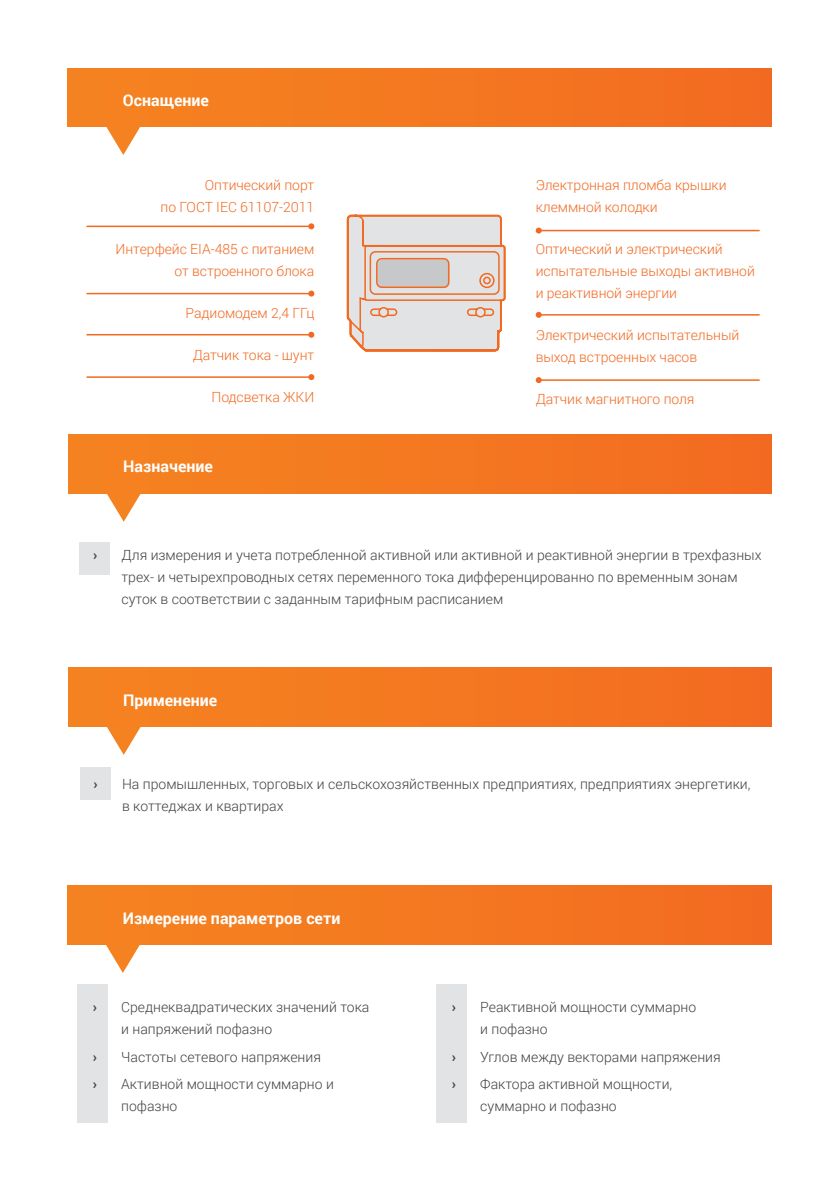
<style>
.page{position:relative;width:840px;height:1191px;background:#fff}
.page>*{position:absolute;margin:0;border:0;box-sizing:border-box;transform-origin:0 0}
.t1{font:700 16px "Roboto";color:#fff}
.t2{font:300 14px/22px "Roboto";color:#414042}
.t3{font:300 14px/22px "Roboto";letter-spacing:-.005em;color:#f26921}
.t4{font:700 14px "Roboto";color:#414042}
</style>
<div class="page">
<div style="left:77px;top:984px;width:31px;height:139px;background:#e2e3e4"></div>
<div style="left:436px;top:984px;width:31px;height:139px;background:#e2e3e4"></div>
<div style="left:80px;top:767px;width:30px;height:33px;background:#e2e3e4"></div>
<div style="left:79px;top:542px;width:31px;height:32px;background:#e2e3e4"></div>
<div style="left:68px;top:68px;width:703px;height:59px;background:#f47820"></div>
<hr style="left:86px;top:226px;width:225px;height:1px;background:#f26921">
<hr style="left:86px;top:293px;width:225px;height:1px;background:#f26921">
<hr style="left:86px;top:334px;width:225px;height:1px;background:#f26921">
<hr style="left:86px;top:376px;width:225px;height:2px;background:#f26921">
<hr style="left:538px;top:314px;width:221px;height:1px;background:#f26921">
<svg style="left:535px;top:312px;width:6px;height:6px"></svg>
<hr style="left:538px;top:379px;width:221px;height:2px;background:#f26921">
<svg style="left:535px;top:377px;width:6px;height:6px"></svg>
<hr style="left:538px;top:230px;width:221px;height:1px;background:#f26921">
<svg style="left:535px;top:227px;width:6px;height:6px"></svg>
<svg style="left:106px;top:127px;width:34px;height:28px"></svg>
<div style="left:68px;top:435px;width:703px;height:58px;background:#f47820"></div>
<div style="left:67px;top:886px;width:703px;height:58px;background:#f47820"></div>
<div style="left:68px;top:668px;width:703px;height:58px;background:#f47820"></div>
<svg style="left:107px;top:493px;width:34px;height:29px"></svg>
<svg style="left:106px;top:944px;width:34px;height:29px"></svg>
<svg style="left:107px;top:726px;width:34px;height:29px"></svg>
<svg style="left:270px;top:214px;width:236px;height:166px"></svg>
<p class="t1" style="left:123px;top:89px;width:88px">Оснащение</p>
<p class="t3" style="left:160px;top:174px;width:155px;text-align:right">Оптический порт<br>по ГОСТ IEC 61107-2011</p>
<p class="t3" style="left:115px;top:238px;width:200px;text-align:right">Интерфейс EIA-485 с питанием от встроенного блока</p>
<p class="t3" style="left:185px;top:302px;width:130px">Радиомодем 2,4 ГГц</p>
<p class="t3" style="left:192px;top:343px;width:123px">Датчик тока - шунт</p>
<p class="t3" style="left:211px;top:385px;width:104px">Подсветка ЖКИ</p>
<p class="t1" style="left:123px;top:455px;width:91px">Назначение</p>
<p class="t3" style="left:535px;top:174px;width:192px">Электронная пломба крышки клеммной колодки</p>
<p class="t3" style="left:535px;top:238px;width:220px">Оптический и электрический испытательные выходы активной и реактивной энергии</p>
<p class="t3" style="left:535px;top:324px;width:205px">Электрический испытательный выход встроенных часов</p>
<p class="t3" style="left:535px;top:387px;width:160px">Датчик магнитного поля</p>
<p class="t4" style="left:93px;top:545px;width:6px">›</p>
<p class="t2" style="left:121px;top:543px;width:641px">Для измерения и учета потребленной активной или активной и реактивной энергии в трехфазных трех- и четырехпроводных сетях переменного тока дифференцированно по временным зонам суток в соответствии с заданным тарифным расписанием</p>
<p class="t1" style="left:123px;top:688px;width:95px">Применение</p>
<p class="t4" style="left:94px;top:774px;width:6px">›</p>
<p class="t2" style="left:122px;top:772px;width:629px">На промышленных, торговых и сельскохозяйственных предприятиях, предприятиях энергетики, в коттеджах и квартирах</p>
<p class="t1" style="left:123px;top:906px;width:219px">Измерение параметров сети</p>
<p class="t4" style="left:93px;top:997px;width:6px">›</p>
<p class="t2" style="left:121px;top:995px;width:250px">Среднеквадратических значений тока и напряжений пофазно</p>
<p class="t4" style="left:93px;top:1047px;width:6px">›</p>
<p class="t2" style="left:121px;top:1045px;width:201px">Частоты сетевого напряжения</p>
<p class="t4" style="left:93px;top:1074px;width:6px">›</p>
<p class="t2" style="left:121px;top:1073px;width:214px">Активной мощности суммарно и пофазно</p>
<p class="t4" style="left:451px;top:997px;width:6px">›</p>
<p class="t2" style="left:480px;top:995px;width:217px">Реактивной мощности суммарно и пофазно</p>
<p class="t4" style="left:451px;top:1047px;width:6px">›</p>
<p class="t2" style="left:480px;top:1045px;width:242px">Углов между векторами напряжения</p>
<p class="t4" style="left:451px;top:1074px;width:6px">›</p>
<p class="t2" style="left:480px;top:1073px;width:193px">Фактора активной мощности, суммарно и пофазно</p>
</div>
